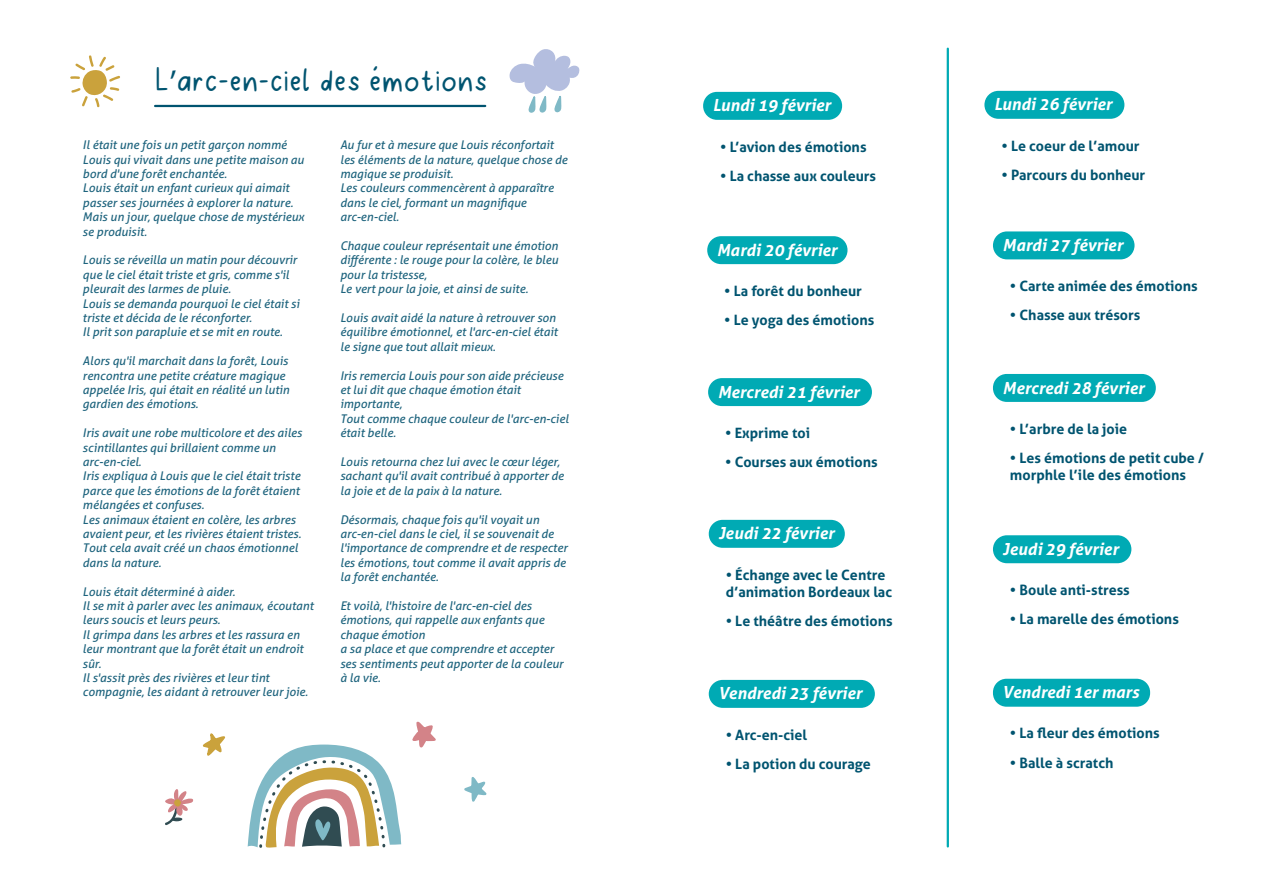
<style>
.page{position:relative;width:1263px;height:893px;background:#fff}
.page>*{position:absolute;margin:0;border:0;box-sizing:border-box;transform-origin:0 0}
.t1{font:34.5px "Bubbly";color:#005470}
.t2{font:italic 700 16.65px "Aller";color:#fff}
.t3{font:700 14.25px/17.1px "Aller";color:#005470}
.t4{font:italic 12px/14.4px "Aller";color:#1d637d}
.s1{font-family:"Myriad Pro"}
</style>
<div class="page">
<hr style="left:947px;top:49px;width:2px;height:797px;background:#00aab4">
<div style="left:703px;top:92px;width:139px;height:28px;background:#00aab4;border-radius:14px"></div>
<hr style="left:155px;top:105px;width:330px;height:2px;background:#005470">
<div style="left:707px;top:236px;width:140px;height:28px;background:#00aab4;border-radius:14px"></div>
<div style="left:708px;top:378px;width:164px;height:28px;background:#00aab4;border-radius:14px"></div>
<div style="left:709px;top:520px;width:136px;height:28px;background:#00aab4;border-radius:14px"></div>
<div style="left:709px;top:680px;width:166px;height:28px;background:#00aab4;border-radius:14px"></div>
<div style="left:984px;top:91px;width:140px;height:28px;background:#00aab4;border-radius:14px"></div>
<div style="left:993px;top:231px;width:141px;height:28px;background:#00aab4;border-radius:14px"></div>
<div style="left:993px;top:374px;width:163px;height:28px;background:#00aab4;border-radius:14px"></div>
<div style="left:993px;top:535px;width:138px;height:28px;background:#00aab4;border-radius:14px"></div>
<div style="left:993px;top:679px;width:157px;height:28px;background:#00aab4;border-radius:14px"></div>
<svg style="left:248px;top:744px;width:153px;height:104px"></svg>
<svg style="left:412px;top:721px;width:24px;height:27px"></svg>
<svg style="left:203px;top:733px;width:22px;height:23px"></svg>
<svg style="left:464px;top:777px;width:23px;height:25px"></svg>
<svg style="left:509px;top:49px;width:71px;height:64px"></svg>
<svg style="left:70px;top:55px;width:50px;height:52px"></svg>
<svg style="left:165px;top:789px;width:28px;height:36px"></svg>
<h1 class="t1" style="left:372px;top:45px;width:9px">,</h1>
<h1 class="t1" style="left:155px;top:67px;width:334px">L<span class="s1">’</span>arc-en-ciel des emotions</h1>
<p class="t4" style="left:83px;top:138px;width:223px">Il était une fois un petit garçon nommé Louis qui vivait dans une petite maison au bord d'une forêt enchantée.<br>Louis était un enfant curieux qui aimait passer ses journées à explorer la nature.<br>Mais un jour, quelque chose de mystérieux se produisit.</p>
<p class="t4" style="left:83px;top:253px;width:218px">Louis se réveilla un matin pour découvrir que le ciel était triste et gris, comme s'il pleurait des larmes de pluie.<br>Louis se demanda pourquoi le ciel était si triste et décida de le réconforter.<br>Il prit son parapluie et se mit en route.</p>
<p class="t4" style="left:83px;top:354px;width:208px">Alors qu'il marchait dans la forêt, Louis rencontra une petite créature magique appelée Iris, qui était en réalité un lutin gardien des émotions.</p>
<p class="t4" style="left:83px;top:426px;width:221px">Iris avait une robe multicolore et des ailes scintillantes qui brillaient comme un arc-en-ciel.<br>Iris expliqua à Louis que le ciel était triste parce que les émotions de la forêt étaient mélangées et confuses.<br>Les animaux étaient en colère, les arbres avaient peur, et les rivières étaient tristes.<br>Tout cela avait créé un chaos émotionnel dans la nature.</p>
<p class="t4" style="left:83px;top:584px;width:233px">Louis était déterminé à aider.<br>Il se mit à parler avec les animaux, écoutant leurs soucis et leurs peurs.<br>Il grimpa dans les arbres et les rassura en leur montrant que la forêt était un endroit sûr.<br>Il s'assit près des rivières et leur tint compagnie, les aidant à retrouver leur joie.</p>
<p class="t4" style="left:340px;top:138px;width:229px">Au fur et à mesure que Louis réconfortait les éléments de la nature, quelque chose de magique se produisit.<br>Les couleurs commencèrent à apparaître dans le ciel, formant un magnifique arc-en-ciel.</p>
<p class="t4" style="left:340px;top:238px;width:220px">Chaque couleur représentait une émotion différente : le rouge pour la colère, le bleu pour la tristesse,<br>Le vert pour la joie, et ainsi de suite.</p>
<p class="t4" style="left:340px;top:310px;width:219px">Louis avait aidé la nature à retrouver son équilibre émotionnel, et l'arc-en-ciel était le signe que tout allait mieux.</p>
<p class="t4" style="left:340px;top:368px;width:230px">Iris remercia Louis pour son aide précieuse et lui dit que chaque émotion était importante,<br>Tout comme chaque couleur de l'arc-en-ciel était belle.</p>
<p class="t4" style="left:340px;top:454px;width:225px">Louis retourna chez lui avec le cœur léger, sachant qu'il avait contribué à apporter de la joie et de la paix à la nature.</p>
<p class="t4" style="left:340px;top:512px;width:229px">Désormais, chaque fois qu'il voyait un arc-en-ciel dans le ciel, il se souvenait de l'importance de comprendre et de respecter les émotions, tout comme il avait appris de la forêt enchantée.</p>
<p class="t4" style="left:340px;top:598px;width:225px">Et voilà, l'histoire de l'arc-en-ciel des émotions, qui rappelle aux enfants que chaque émotion<br>a sa place et que comprendre et accepter ses sentiments peut apporter de la couleur à la vie.</p>
<h2 class="t2" style="left:713px;top:95px;width:119px">Lundi 19 février</h2>
<h2 class="t2" style="left:994px;top:94px;width:119px">Lundi 26 février</h2>
<p class="t3" style="left:720px;top:138px;width:148px">• L’avion des émotions</p>
<p class="t3" style="left:720px;top:167px;width:157px">• La chasse aux couleurs</p>
<p class="t3" style="left:1001px;top:137px;width:140px">• Le coeur de l’amour</p>
<p class="t3" style="left:1001px;top:166px;width:145px">• Parcours du bonheur</p>
<h2 class="t2" style="left:717px;top:239px;width:122px">Mardi 20 février</h2>
<h2 class="t2" style="left:1003px;top:235px;width:122px">Mardi 27 février</h2>
<p class="t3" style="left:724px;top:282px;width:139px">• La forêt du bonheur</p>
<p class="t3" style="left:724px;top:311px;width:152px">• Le yoga des émotions</p>
<p class="t3" style="left:1010px;top:277px;width:189px">• Carte animée des émotions</p>
<p class="t3" style="left:1010px;top:307px;width:132px">• Chasse aux trésors</p>
<h2 class="t2" style="left:718px;top:381px;width:143px">Mercredi 21 février</h2>
<h2 class="t2" style="left:1003px;top:377px;width:143px">Mercredi 28 février</h2>
<p class="t3" style="left:725px;top:424px;width:87px">• Exprime toi</p>
<p class="t3" style="left:725px;top:453px;width:154px">• Courses aux émotions</p>
<p class="t3" style="left:1010px;top:420px;width:119px">• L’arbre de la joie</p>
<p class="t3" style="left:1010px;top:449px;width:195px">• Les émotions de petit cube / morphle l’ile des émotions</p>
<h2 class="t2" style="left:718px;top:523px;width:117px">Jeudi 22 février</h2>
<h2 class="t2" style="left:1003px;top:539px;width:117px">Jeudi 29 février</h2>
<p class="t3" style="left:726px;top:566px;width:168px">• Échange avec le Centre d’animation Bordeaux lac</p>
<p class="t3" style="left:726px;top:612px;width:168px">• Le théâtre des émotions</p>
<p class="t3" style="left:1010px;top:581px;width:121px">• Boule anti-stress</p>
<p class="t3" style="left:1010px;top:610px;width:170px">• La marelle des émotions</p>
<h2 class="t2" style="left:718px;top:683px;width:145px">Vendredi 23 février</h2>
<h2 class="t2" style="left:1003px;top:682px;width:138px">Vendredi 1er mars</h2>
<p class="t3" style="left:726px;top:726px;width:83px">• Arc-en-ciel</p>
<p class="t3" style="left:726px;top:755px;width:147px">• La potion du courage</p>
<p class="t3" style="left:1010px;top:725px;width:151px">• La fleur des émotions</p>
<p class="t3" style="left:1010px;top:754px;width:105px">• Balle à scratch</p>
</div>
